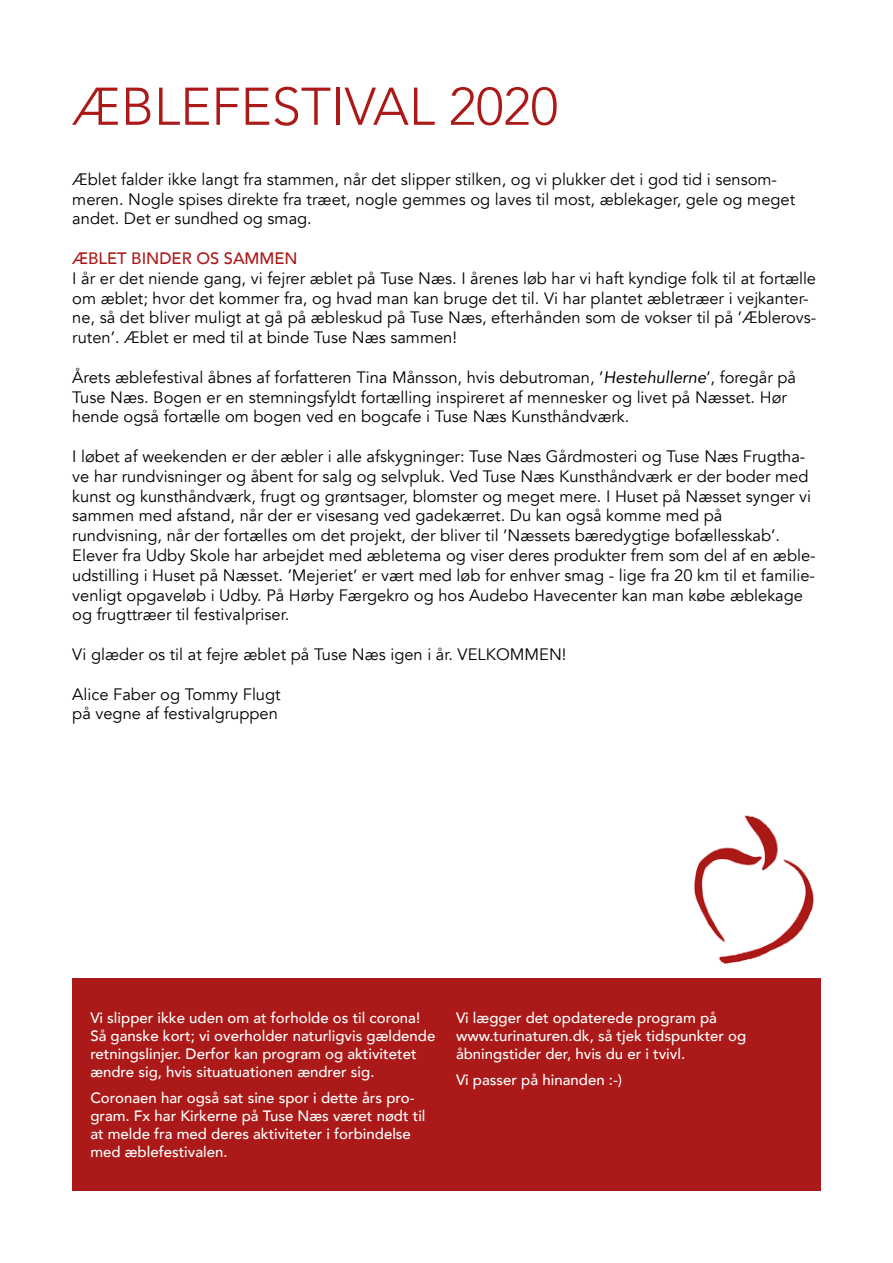
<style>
.page{position:relative;width:893px;height:1263px;background:#fff}
.page>*{position:absolute;margin:0;border:0;box-sizing:border-box;transform-origin:0 0}
.t1{font:300 52.5px "Avenir";color:#ab1a18}
.t2{font:16.5px/19.8px "Avenir";color:#000}
.t3{font:500 16.5px "Avenir";color:#ab1a18}
.t4{font:500 15px/18px "Avenir";color:#fff}
.s1{font-style:italic}
</style>
<div class="page">
<div style="left:72px;top:978px;width:749px;height:213px;background:#ab1a18"></div>
<img style="left:693px;top:815px;width:121px;height:150px">
<h1 class="t1" style="left:72px;top:76px;width:487px">ÆBLEFESTIVAL 2020</h1>
<p class="t2" style="left:72px;top:169px;width:724px">Æblet falder ikke langt fra stammen, når det slipper stilken, og vi plukker det i god tid i sensom&shy;meren. Nogle spises direkte fra træet, nogle gemmes og laves til most, æblekager, gele og meget andet. Det er sundhed og smag.</p>
<p class="t3" style="left:72px;top:244px;width:227px">ÆBLET BINDER OS SAMMEN</p>
<p class="t2" style="left:72px;top:268px;width:746px">I år er det niende gang, vi fejrer æblet på Tuse Næs. I årenes løb har vi haft kyndige folk til at fortælle om æblet; hvor det kommer fra, og hvad man kan bruge det til. Vi har plantet æbletræer i vejkanter&shy;ne, så det bliver muligt at gå på æbleskud på Tuse Næs, efterhånden som de vokser til på ’Æblerovs&shy;ruten’. Æblet er med til at binde Tuse Næs sammen!</p>
<p class="t2" style="left:72px;top:367px;width:725px">Årets æblefestival åbnes af forfatteren Tina Månsson, hvis debutroman, ’<span class="s1">Hestehullerne</span>’, foregår på<br>Tuse Næs. Bogen er en stemningsfyldt fortælling inspireret af mennesker og livet på Næsset. Hør hende også fortælle om bogen ved en bogcafe i Tuse Næs Kunsthåndværk.</p>
<p class="t2" style="left:72px;top:447px;width:745px">I løbet af weekenden er der æbler i alle afskygninger: Tuse Næs Gårdmosteri og Tuse Næs Frugtha&shy;ve har rundvisninger og åbent for salg og selvpluk. Ved Tuse Næs Kunsthåndværk er der boder med kunst og kunsthåndværk, frugt og grøntsager, blomster og meget mere. I Huset på Næsset synger vi sammen med afstand, når der er visesang ved gadekærret. Du kan også komme med på rundvisning, når der fortælles om det projekt, der bliver til ’Næssets bæredygtige bofællesskab’.<br>Elever fra Udby Skole har arbejdet med æbletema og viser deres produkter frem som del af en æble&shy;udstilling i Huset på Næsset. ’Mejeriet’ er vært med løb for enhver smag - lige fra 20 km til et familie&shy;venligt opgaveløb i Udby. På Hørby Færgekro og hos Audebo Havecenter kan man købe æblekage og frugttræer til festivalpriser.</p>
<p class="t2" style="left:72px;top:645px;width:496px">Vi glæder os til at fejre æblet på Tuse Næs igen i år. VELKOMMEN!</p>
<p class="t2" style="left:72px;top:684px;width:210px">Alice Faber og Tommy Flugt på vegne af festivalgruppen</p>
<p class="t4" style="left:90px;top:1008px;width:347px">Vi slipper ikke uden om at forholde os til corona!<br>Så ganske kort; vi overholder naturligvis gældende retningslinjer. Derfor kan program og aktivitetet ændre sig, hvis situatuationen ændrer sig.</p>
<p class="t4" style="left:90px;top:1088px;width:337px">Coronaen har også sat sine spor i dette års pro&shy;gram. Fx har Kirkerne på Tuse Næs været nødt til at melde fra med deres aktiviteter i forbindelse med æblefestivalen.</p>
<p class="t4" style="left:456px;top:1008px;width:292px">Vi lægger det opdaterede program på www.turinaturen.dk, så tjek tidspunkter og åbningstider der, hvis du er i tvivl.</p>
<p class="t4" style="left:456px;top:1070px;width:167px">Vi passer på hinanden :-)</p>
</div>
